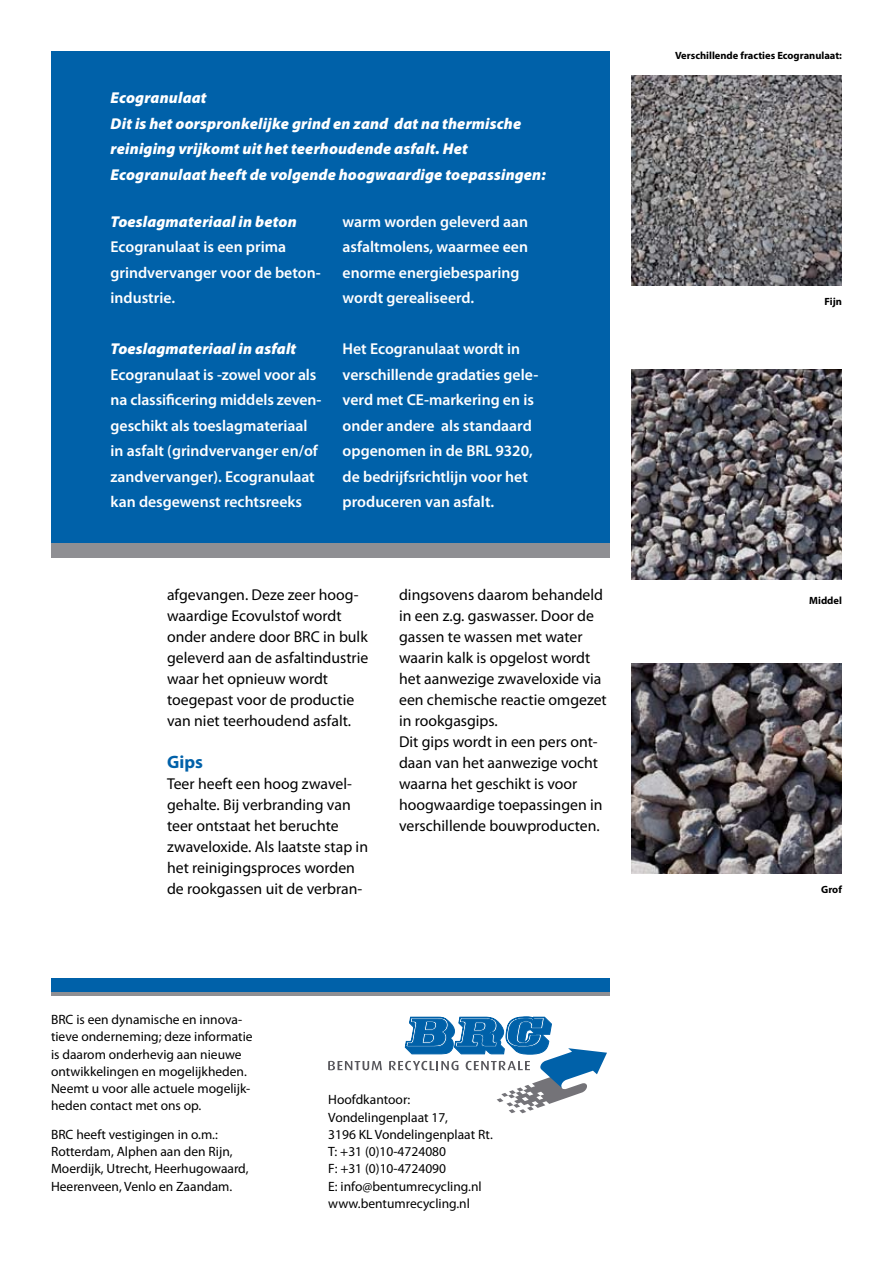
<style>
.page{position:relative;width:893px;height:1263px;background:#fff}
.page>*{position:absolute;margin:0;border:0;box-sizing:border-box;transform-origin:0 0}
.t1{font:700 18px "Myriad Pro";color:#0061a9}
.t2{font:15.75px/21px "Myriad Pro";color:#000}
.t3{font:600 15.75px/25.5px "Myriad Pro";color:#fff}
.t4{font:italic 900 15.75px/25.5px "Myriad Pro";letter-spacing:.005em;color:#fff}
.t5{font:13.5px/17.2px "Myriad Pro";color:#000}
.t6{font:700 10.5px "Myriad Pro";color:#000}
</style>
<div class="page">
<div style="left:51px;top:51px;width:559px;height:495px;background:#0061a9"></div>
<div style="left:51px;top:543px;width:559px;height:15px;background:#8f8f93"></div>
<img style="left:631px;top:75px;width:210px;height:210px">
<img style="left:631px;top:369px;width:210px;height:210px">
<img style="left:631px;top:663px;width:210px;height:210px">
<svg style="left:328px;top:1061px;width:54px;height:9px"></svg>
<svg style="left:389px;top:1016px;width:218px;height:97px"></svg>
<svg style="left:51px;top:991px;width:559px;height:4px;background:#6b8398"></svg>
<div style="left:51px;top:978px;width:559px;height:13px;background:#0061a9"></div>
<p class="t4" style="left:111px;top:85px;width:437px">Ecogranulaat<br>Dit is het oorspronkelijke grind en zand dat na thermische reiniging vrijkomt uit het teerhoudende asfalt. Het Ecogranulaat heeft de volgende hoogwaardige toepassingen:</p>
<p class="t4" style="left:111px;top:208px;width:188px">Toeslagmateriaal in beton</p>
<p class="t3" style="left:111px;top:234px;width:212px">Ecogranulaat is een prima grindvervanger voor de beton&shy;industrie.</p>
<p class="t4" style="left:111px;top:335px;width:187px">Toeslagmateriaal in asfalt</p>
<p class="t3" style="left:111px;top:361px;width:212px">Ecogranulaat is -zowel voor als na classificering middels zeven&shy;geschikt als toeslagmateriaal in asfalt (grind-vervanger en/of zandvervanger). Ecogranulaat kan desgewenst rechtsreeks</p>
<p class="t3" style="left:343px;top:208px;width:187px">warm worden geleverd aan asfaltmolens, waarmee een enorme energiebesparing wordt gerealiseerd.</p>
<p class="t3" style="left:343px;top:336px;width:197px">Het Ecogranulaat wordt in verschillende gradaties gele&shy;verd met CE-markering en is onder andere als standaard opgenomen in de BRL 9320, de bedrijfsrichtlijn voor het produceren van asfalt.</p>
<p class="t2" style="left:167px;top:584px;width:203px">afgevangen. Deze zeer hoog&shy;waardige Ecovulstof wordt onder andere door BRC in bulk geleverd aan de asfaltindustrie waar het opnieuw wordt toegepast voor de productie van niet teerhoudend asfalt.</p>
<p class="t1" style="left:167px;top:750px;width:37px">Gips</p>
<p class="t2" style="left:167px;top:773px;width:203px">Teer heeft een hoog zwavel&shy;gehalte. Bij verbranding van teer ontstaat het beruchte zwaveloxide. Als laatste stap in het reinigingsproces worden de rookgassen uit de verbran-</p>
<p class="t2" style="left:399px;top:584px;width:209px">dingsovens daarom behandeld in een z.g. gaswasser. Door de gassen te wassen met water waarin kalk is opgelost wordt het aanwezige zwaveloxide via een chemische reactie omgezet in rookgasgips.<br>Dit gips wordt in een pers ont&shy;daan van het aanwezige vocht waarna het geschikt is voor hoogwaardige toepassingen in verschillende bouwproducten.</p>
<p class="t5" style="left:51px;top:1011px;width:203px">BRC is een dynamische en innova&shy;tieve onderneming; deze informatie is daarom onderhevig aan nieuwe ontwikkelingen en mogelijkheden.<br>Neemt u voor alle actuele mogelijk&shy;heden contact met ons op.</p>
<p class="t5" style="left:51px;top:1125px;width:199px">BRC heeft vestigingen in o.m.:<br>Rotterdam, Alphen aan den Rijn,<br>Moerdijk, Utrecht, Heerhugowaard,<br>Heerenveen, Venlo en Zaandam.</p>
<p class="t5" style="left:328px;top:1091px;width:166px">Hoofdkantoor:<br>Vondelingenplaat 17,<br>3196 KL Vondelingenplaat Rt.<br>T: +31 (0)10-4724080<br>F: +31 (0)10-4724090<br>E: info@bentumrecycling.nl www.bentumrecycling.nl</p>
<p class="t6" style="left:675px;top:49px;width:168px">Verschillende fracties Ecogranulaat:</p>
<p class="t6" style="left:824px;top:295px;width:19px">Fijn</p>
<p class="t6" style="left:809px;top:594px;width:34px">Middel</p>
<p class="t6" style="left:821px;top:883px;width:22px">Grof</p>
</div>
